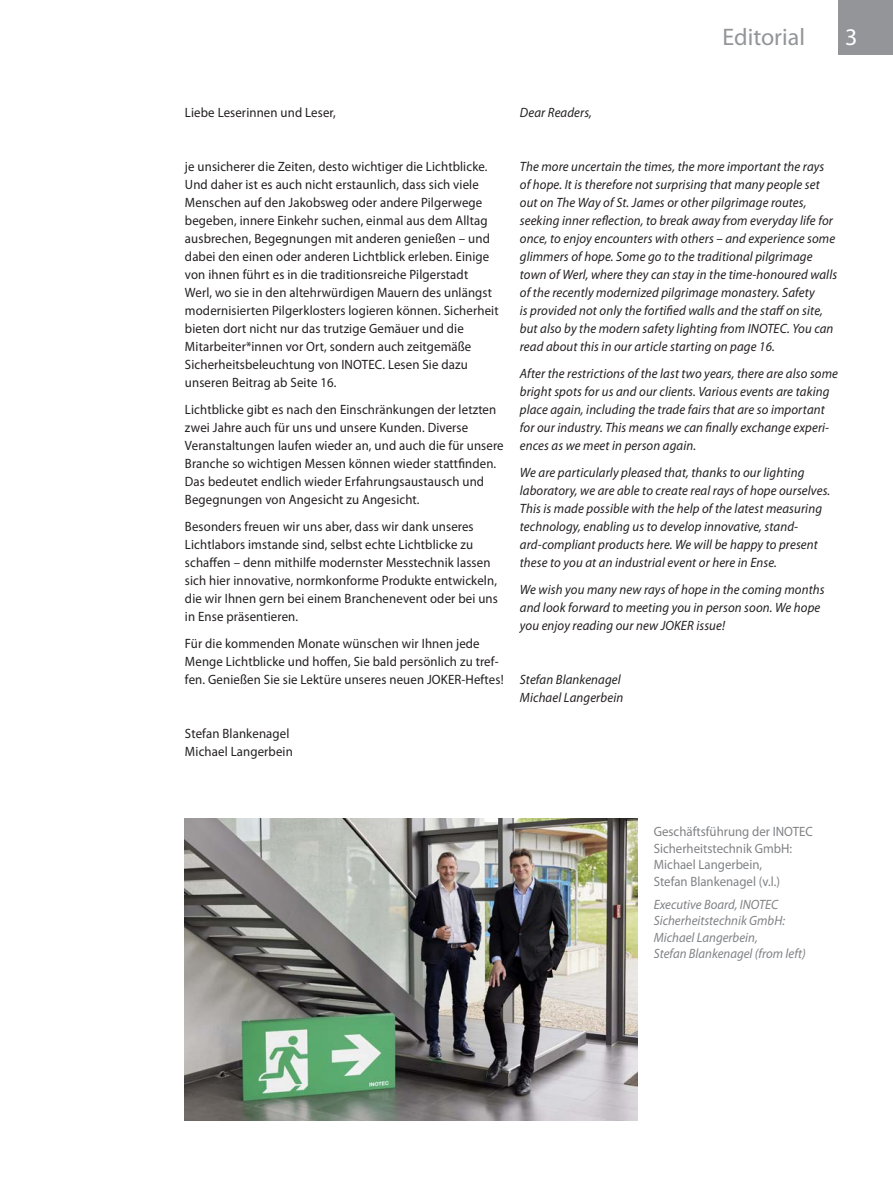
<style>
.page{position:relative;width:893px;height:1191px;background:#fff}
.page>*{position:absolute;margin:0;border:0;box-sizing:border-box;transform-origin:0 0}
.Kat_R{font:24px "Myriad Pro";color:#939598}
.t1{font:24px "Myriad Pro";color:#fff}
.Body{font:13.5px/18px "Myriad Pro";letter-spacing:.01em;color:#231f20;scale:.95 1}
.Body-2{font:italic 13.5px/18px "Myriad Pro";letter-spacing:.01em;color:#231f20;scale:.95 1}
.BU{font:13.5px/16.5px "Myriad Pro";color:#808285;scale:.95 1}
.BU-2{font:italic 13.5px/16.5px "Myriad Pro";color:#808285;scale:.95 1}
</style>
<div class="page">
<img style="left:185px;top:819px;width:453px;height:302px">
<div style="left:839px;top:0;width:54px;height:54px;background:#939598"></div>
<p class="Kat_R" style="left:722px;top:22px;width:84px">Editorial</p>
<h1 class="t1" style="left:845px;top:22px;width:14px">3</h1>
<p class="Body" style="left:185px;top:103px;width:160px">Liebe Leserinnen und Leser,</p>
<p class="Body-2" style="left:520px;top:103px;width:77px">Dear Readers,</p>
<p class="Body" style="left:185px;top:157px;width:332px">je unsicherer die Zeiten, desto wichtiger die Lichtblicke.<br>Und daher ist es auch nicht erstaunlich, dass sich viele Menschen auf den Jakobsweg oder andere Pilgerwege begeben, innere Einkehr suchen, einmal aus dem Alltag ausbrechen, Begegnungen mit anderen genießen – und dabei den einen oder anderen Lichtblick erleben. Einige von ihnen führt es in die traditionsreiche Pilgerstadt Werl, wo sie in den altehrwürdigen Mauern des unlängst modernisierten Pilgerklosters logieren können. Sicherheit bieten dort nicht nur das trutzige Gemäuer und die Mitarbeiter*innen vor Ort, sondern auch zeitgemäße Sicherheitsbeleuchtung von INOTEC. Lesen Sie dazu unseren Beitrag ab Seite 16.</p>
<p class="Body" style="left:185px;top:400px;width:337px">Lichtblicke gibt es nach den Einschränkungen der letzten zwei Jahre auch für uns und unsere Kunden. Diverse Veranstaltungen laufen wieder an, und auch die für unsere Branche so wichtigen Messen können wieder stattfinden.<br>Das bedeutet endlich wieder Erfahrungsaustausch und Begegnungen von Angesicht zu Angesicht.</p>
<p class="Body" style="left:185px;top:517px;width:331px">Besonders freuen wir uns aber, dass wir dank unseres Lichtlabors imstande sind, selbst echte Lichtblicke zu schaffen – denn mithilfe modernster Messtechnik lassen sich hier innovative, normkonforme Produkte entwickeln, die wir Ihnen gern bei einem Branchenevent oder bei uns in Ense präsentieren.</p>
<p class="Body" style="left:185px;top:634px;width:337px">Für die kommenden Monate wünschen wir Ihnen jede<br>Menge Lichtblicke und hoffen, Sie bald persönlich zu tref&shy;fen. Genießen Sie sie Lektüre unseres neuen JOKER-Heftes!</p>
<p class="Body" style="left:185px;top:724px;width:115px">Stefan Blankenagel<br>Michael Langerbein</p>
<p class="Body-2" style="left:520px;top:157px;width:336px">The more uncertain the times, the more important the rays of hope. It is therefore not surprising that many people set out on The Way of St. James or other pilgrimage routes, seeking inner reflection, to break away from everyday life for once, to enjoy encounters with others – and experience some glimmers of hope. Some go to the traditional pilgrimage town of Werl, where they can stay in the time-honoured walls of the recently modernized pilgrimage monastery. Safety<br>is provided not only the fortified walls and the staff on site, but also by the modern safety lighting from INOTEC. You can read about this in our article starting on page 16.</p>
<p class="Body-2" style="left:520px;top:364px;width:336px">After the restrictions of the last two years, there are also some bright spots for us and our clients. Various events are taking place again, including the trade fairs that are so important for our industry. This means we can finally exchange experi&shy;ences as we meet in person again.</p>
<p class="Body-2" style="left:520px;top:463px;width:328px">We are particularly pleased that, thanks to our lighting laboratory, we are able to create real rays of hope ourselves.<br>This is made possible with the help of the latest measuring technology, enabling us to develop innovative, stand&shy;ard-compliant products here. We will be happy to present these to you at an industrial event or here in Ense.</p>
<p class="Body-2" style="left:520px;top:580px;width:322px">We wish you many new rays of hope in the coming months and look forward to meeting you in person soon. We hope you enjoy reading our new JOKER issue!</p>
<p class="Body-2" style="left:520px;top:670px;width:110px">Stefan Blankenagel<br>Michael Langerbein</p>
<p class="BU" style="left:654px;top:823px;width:169px">Geschäftsführung der INOTEC<br>Sicherheitstechnik GmbH:<br>Michael Langerbein,<br>Stefan Blankenagel (v.l.)</p>
<p class="BU-2" style="left:654px;top:895px;width:161px">Executive Board, INOTEC<br>Sicherheitstechnik GmbH:<br>Michael Langerbein,<br>Stefan Blankenagel (from left)</p>
</div>
